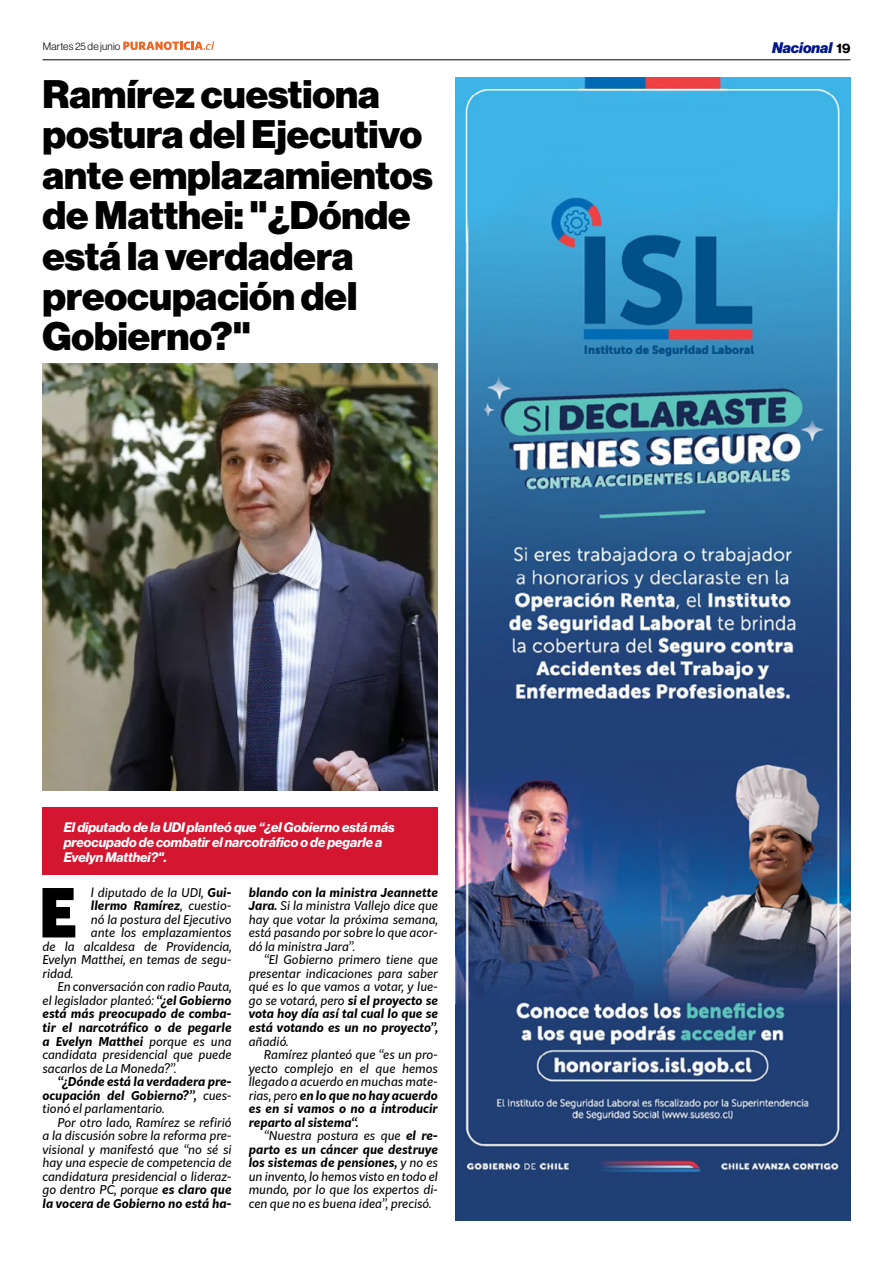
<style>
.page{position:relative;width:893px;height:1263px;background:#fff}
.page>*{position:absolute;margin:0;border:0;box-sizing:border-box;transform-origin:0 0}
.t1{font:900 66.3px "Kit Sans";color:#000}
.t2{font:39px/40.5px "N Haas Grotesk DS Pro 95 Blk";color:#000}
.t3{font:15px "N Haas Grotesk DS Pro 96 Blk It";color:#00178a}
.t4{font:13.5px/15px "N Haas Grotesk DS Pro 76 Bd It";color:#fff}
.t5{font:italic 12px/13.5px "Kit Sans";color:#000;text-align:justify}
.t6{font:italic 700 12px/13.5px "Kit Sans";color:#000;text-align:justify}
.t7{font:10.5px "N Haas Grotesk DS Pro 45 Lt";letter-spacing:.015em;color:#000}
.s1{font-family:"N Haas Grotesk DS Pro 75 Bd";font-size:13.5px;color:#000}
.s2{font-weight:700}
.s3{font-weight:400}
</style>
<div class="page">
<hr style="left:43px;top:59px;width:807px;height:1px;background:#000">
<svg style="left:123px;top:41px;width:91px;height:9px"></svg>
<div style="left:43px;top:807px;width:395px;height:68px;background:#d41630"></div>
<img style="left:43px;top:364px;width:395px;height:426px">
<img style="left:455px;top:78px;width:395px;height:1142px">
<p class="t7" style="left:43px;top:40px;width:79px">Martes 25 de junio</p>
<p class="t3" style="left:772px;top:39px;width:80px">Nacional <span class="s1">19</span></p>
<h2 class="t2" style="left:43px;top:74px;width:392px">Ramírez cuestiona postura del Ejecutivo ante emplazamientos de Matthei: "¿Dónde está la verdadera preocupación del<br>Gobierno?"</h2>
<p class="t4" style="left:64px;top:819px;width:332px">El diputado de la UDI planteó que “¿el Gobierno está más preocupado de combatir el narcotráfico o de pegarle a<br>Evelyn Matthei?".</p>
<h1 class="t1" style="left:39px;top:853px;width:40px">E</h1>
<p class="t5" style="left:91px;top:885px;width:142px">l diputado de la UDI, <span class="s2">Gui-</span></p>
<p class="t6" style="left:91px;top:898px;width:142px">llermo Ramírez<span class="s3">, cuestio-</span></p>
<p class="t5" style="left:91px;top:912px;width:142px">nó la postura del Ejecutivo</p>
<p class="t5" style="left:91px;top:926px;width:142px">ante los emplazamientos</p>
<p class="t5" style="left:43px;top:939px;width:191px">de la alcaldesa de Providencia,</p>
<p class="t5" style="left:43px;top:953px;width:191px">Evelyn Matthei, en temas de segu-</p>
<p class="t5" style="left:43px;top:966px;width:32px">ridad.</p>
<p class="t5" style="left:58px;top:980px;width:176px">En conversación con radio Pauta,</p>
<p class="t5" style="left:43px;top:993px;width:191px">el legislador planteó: <span class="s2">“¿el Gobierno</span></p>
<p class="t6" style="left:43px;top:1006px;width:191px">está más preocupado de comba-</p>
<p class="t6" style="left:43px;top:1020px;width:191px">tir el narcotráfico o de pegarle</p>
<p class="t6" style="left:43px;top:1033px;width:191px">a Evelyn Matthei <span class="s3">porque es una</span></p>
<p class="t5" style="left:43px;top:1047px;width:191px">candidata presidencial que puede</p>
<p class="t5" style="left:43px;top:1061px;width:136px">sacarlos de La Moneda?”.</p>
<p class="t6" style="left:43px;top:1074px;width:191px;text-indent:15px">“¿Dónde está la verdadera pre&shy;ocupación del Gobierno?”, <span class="s3">cues&shy;tionó el parlamentario.</span></p>
<p class="t5" style="left:43px;top:1115px;width:191px;text-indent:15px">Por otro lado, Ramírez se refirió a la discusión sobre la reforma pre&shy;visional y manifestó que “no sé si hay una especie de competencia de candidatura presidencial o lideraz&shy;go dentro PC, porque <span class="s2">es claro que la vocera de Gobierno no está ha-</span></p>
<p class="t5" style="left:249px;top:885px;width:191px"><span class="s2">blando con la ministra Jeannette Jara.</span> Si la ministra Vallejo dice que hay que votar la próxima semana, está pasando por sobre lo que acor&shy;dó la ministra Jara”.</p>
<p class="t5" style="left:249px;top:953px;width:191px;text-indent:15px">“El Gobierno primero tiene que presentar indicaciones para saber qué es lo que vamos a votar, y lue&shy;go se votará, pero <span class="s2">si el proyecto se vota hoy día así tal cual lo que se está votando es un no proyecto”,</span></p>
<p class="t5" style="left:249px;top:1034px;width:41px">añadió.</p>
<p class="t5" style="left:264px;top:1047px;width:176px">Ramírez planteó que “es un pro-</p>
<p class="t5" style="left:249px;top:1061px;width:191px">yecto complejo en el que hemos</p>
<p class="t5" style="left:249px;top:1074px;width:191px">llegado a acuerdo en muchas mate-</p>
<p class="t6" style="left:249px;top:1087px;width:191px"><span class="s3">rias, pero</span> en lo que no hay acuerdo</p>
<p class="t6" style="left:249px;top:1101px;width:191px">es en si vamos o no a introducir</p>
<p class="t6" style="left:249px;top:1114px;width:111px">reparto al sistema“.</p>
<p class="t5" style="left:264px;top:1128px;width:176px">“Nuestra postura es que <span class="s2">el re-</span></p>
<p class="t6" style="left:249px;top:1141px;width:191px">parto es un cáncer que destruye</p>
<p class="t6" style="left:249px;top:1155px;width:191px">los sistemas de pensiones, <span class="s3">y no es</span></p>
<p class="t5" style="left:249px;top:1169px;width:191px">un invento, lo hemos visto en todo el</p>
<p class="t5" style="left:249px;top:1182px;width:191px">mundo, por lo que los expertos di-</p>
<p class="t5" style="left:249px;top:1196px;width:184px">cen que no es buena idea”, precisó.</p>
</div>
